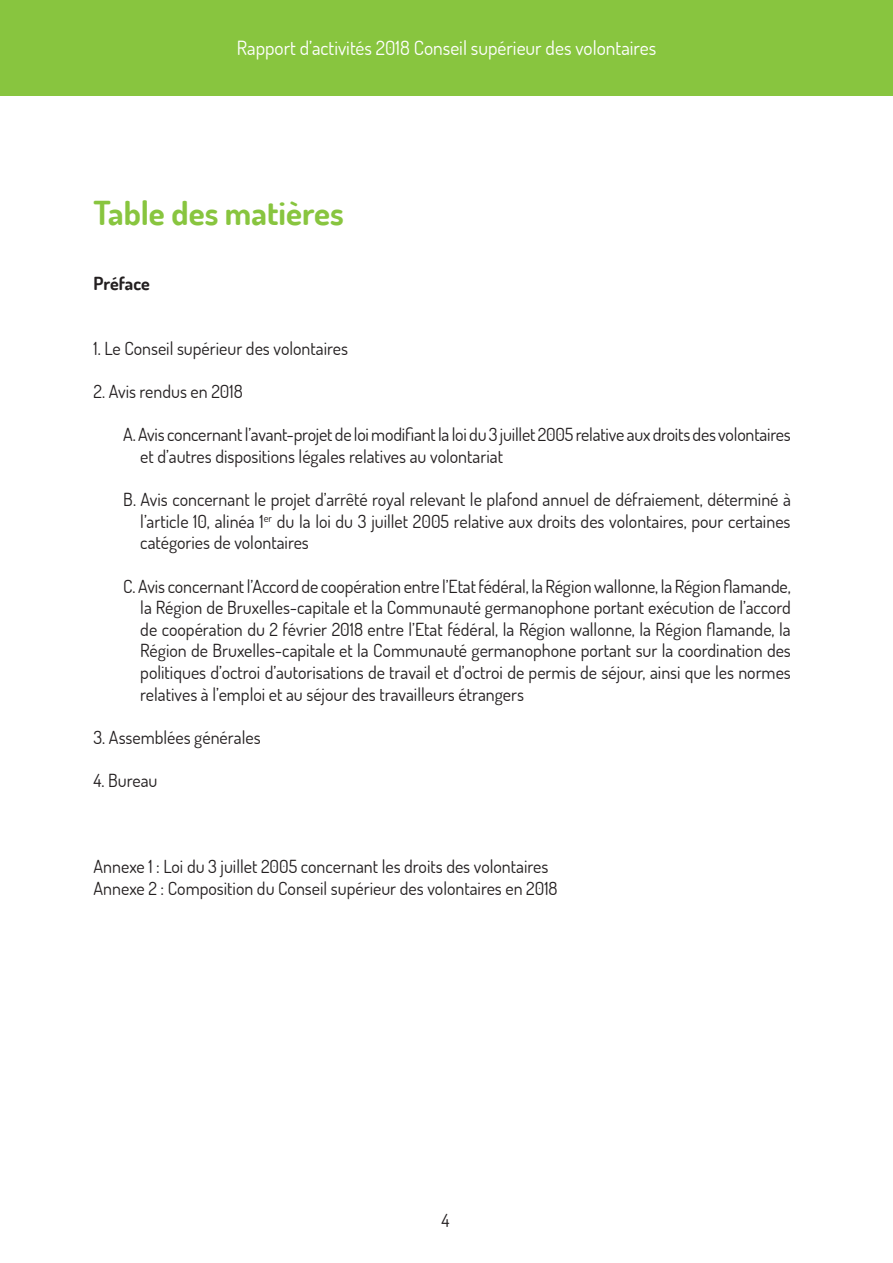
<style>
.page{position:relative;width:893px;height:1263px;background:#fff}
.page>*{position:absolute;margin:0;border:0;box-sizing:border-box;transform-origin:0 0}
.texte_courant{font:700 33px "Dosis";color:#88c53f}
.t1{font:19.5px "Dosis";color:#fff}
.texte_courant-2{font:18px/21.6px "Dosis";color:#231f20;text-align:justify}
.texte_courant-3{font:700 18px "Dosis";color:#231f20}
</style>
<div class="page">
<div style="left:0;top:0;width:893px;height:96px;background:#88c53f"></div>
<p class="t1" style="left:237px;top:35px;width:421px">Rapport d’activités 2018 Conseil supérieur des volontaires</p>
<p class="texte_courant" style="left:94px;top:192px;width:252px">Table des matières</p>
<p class="texte_courant-3" style="left:94px;top:272px;width:58px">Préface</p>
<p class="texte_courant-2" style="left:94px;top:337px;width:256px">1. Le Conseil supérieur des volontaires</p>
<p class="texte_courant-2" style="left:94px;top:380px;width:151px">2. Avis rendus en 2018</p>
<p class="texte_courant-2" style="left:140px;top:423px;width:652px;text-indent:-17px">A.Avis concernantl’avant-projet de loimodifiantla loi du 3 juillet 2005 relative aux droits des volontaires et d’autres dispositions légales relatives au volontariat</p>
<p class="texte_courant-2" style="left:140px;top:488px;width:652px;text-indent:-17px">B. Avis concernant le projet d’arrêté royal relevant le plafond annuel de défraiement, déterminé à l’article 10, alinéa 1<sup>er</sup> du la loi du 3 juillet 2005 relative aux droits des volontaires, pour certaines catégories de volontaires</p>
<p class="texte_courant-2" style="left:140px;top:575px;width:652px;text-indent:-17px">C. Avis concernantl’Accord de coopération entre l’Etatfédéral, la Régionwallonne, la Région flamande, la Région de Bruxelles-capitale et la Communauté germanophone portant exécution de l’accord de coopération du 2 février 2018 entre l’Etat fédéral, la Région wallonne, la Région flamande, la Région de Bruxelles-capitale et la Communauté germanophone portant sur la coordination des politiques d’octroi d’autorisations de travail et d’octroi de permis de séjour, ainsi que les normes relatives à l’emploi et au séjour des travailleurs étrangers</p>
<p class="texte_courant-2" style="left:94px;top:726px;width:169px">3. Assemblées générales</p>
<p class="texte_courant-2" style="left:94px;top:769px;width:65px">4. Bureau</p>
<p class="texte_courant-2" style="left:94px;top:855px;width:456px">Annexe 1 : Loi du 3 juillet 2005 concernant les droits des volontaires</p>
<p class="texte_courant-2" style="left:94px;top:877px;width:466px">Annexe 2 : Composition du Conseil supérieur des volontaires en 2018</p>
<p class="texte_courant-2" style="left:441px;top:1209px;width:9px">4</p>
</div>
